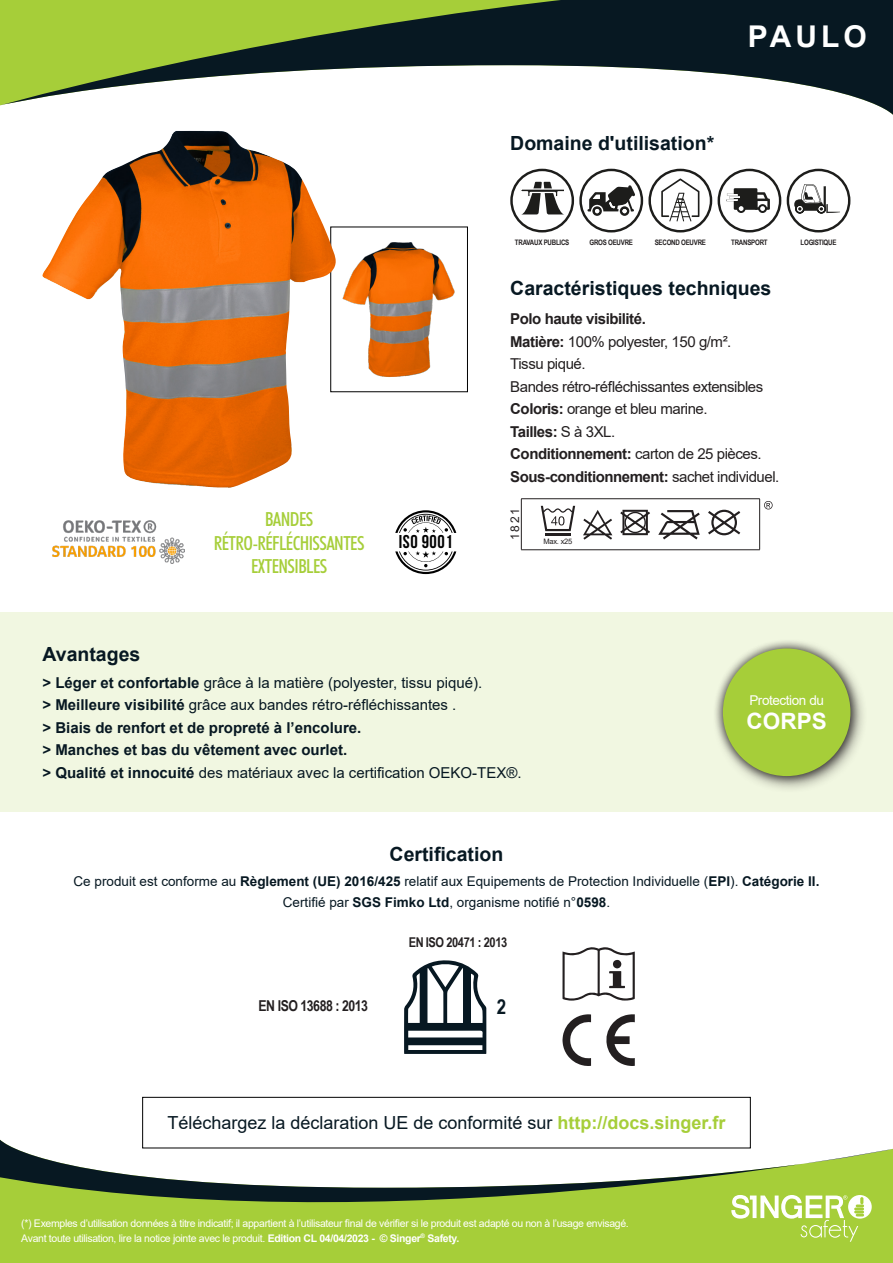
<style>
.page{position:relative;width:893px;height:1263px;background:#fff}
.page>*{position:absolute;margin:0;border:0;box-sizing:border-box;transform-origin:0 0}
.t1{font:700 30px "Arial";letter-spacing:.135em;color:#fff}
.t2{font:700 22.5px "Arial";letter-spacing:.005em;color:#fff}
.C-Texe_Courant{font:700 20.7px "Arial Narrow";color:#071822}
.t3{font:700 19.5px "Arial";color:#071822}
.t4{font:500 condensed 19.5px/23.4px "Futura BT";letter-spacing:-.03em;color:#a6ce39;text-align:center}
.t5{font:700 18.6px "Bebas Neue";letter-spacing:.03em;color:#000}
.t6{font:18px "Arial";color:#071822}
.t7{font:15px "Arial";color:#071822}
.t8{font:15px "Arial";letter-spacing:-.03em;color:#231f20}
.t9{font:700 15px "Arial";color:#071822}
.t10{font:700 15px "Arial";letter-spacing:-.03em;color:#231f20}
.t11{font:700 15px "Arial Narrow";letter-spacing:-.03em;color:#231f20}
.t12{font:13.5px "Arial";color:#071822}
.t13{font:700 13.5px "Arial Narrow";letter-spacing:-.03em;color:#231f20}
.t14{font:13.5px "Arial";letter-spacing:-.03em;color:#fff}
.t15{font:12px "Arial";color:#231f20}
.t16{font:10.5px/15px "Arial";letter-spacing:-.03em;color:#fff}
.t17{font:700 7.5px "Arial Narrow";letter-spacing:-.03em;color:#231f20}
.t18{font:7.5px "Arial";letter-spacing:-.03em;color:#231f20}
.s1{font-weight:700}
.s2{font-weight:400}
.s3{font-weight:700;color:#a6ce39}
</style>
<div class="page">
<svg style="left:0;top:0;width:893px;height:115px"></svg>
<div style="left:0;top:612px;width:893px;height:200px;background:#f1f7e1"></div>
<svg style="left:404px;top:960px;width:82px;height:94px"></svg>
<svg style="left:562px;top:947px;width:73px;height:53px"></svg>
<div style="left:613px;top:960px;width:8px;height:8px;background:#231f20;border-radius:4px"></div>
<svg style="left:606px;top:1014px;width:29px;height:52px"></svg>
<svg style="left:562px;top:1014px;width:29px;height:52px"></svg>
<div style="left:0;top:1250px;width:893px;height:13px;background:#a6ce39"></div>
<svg style="left:0;top:1140px;width:893px;height:110px;fill:#a6ce39"></svg>
<div style="left:142px;top:1097px;width:608px;height:51px;border:1px solid #000"></div>
<svg style="left:731px;top:1195px;width:141px;height:47px"></svg>
<div style="left:712px;top:638px;width:155px;height:155px;background:#231f20;opacity:.75"></div>
<div style="left:714px;top:639px;width:146px;height:146px;background:#231f20;opacity:.75"></div>
<div style="left:723px;top:648px;width:127px;height:128px;background:#a6ce39;border-radius:50%"></div>
<hr style="left:521px;top:498px;width:239px;height:1px;background:#231f20">
<hr style="left:521px;top:499px;width:1px;height:51px;background:#231f20">
<hr style="left:759px;top:499px;width:1px;height:51px;background:#231f20">
<hr style="left:521px;top:549px;width:239px;height:1px;background:#231f20">
<div style="left:510px;top:169px;width:64px;height:63px;border:2px solid #1d1d1b;border-radius:50%"></div>
<svg style="left:520px;top:182px;width:46px;height:50px"></svg>
<svg style="left:587px;top:185px;width:48px;height:31px"></svg>
<div style="left:579px;top:169px;width:64px;height:63px;border:2px solid #1d1d1b;border-radius:50%"></div>
<div style="left:648px;top:169px;width:64px;height:63px;border:2px solid #1d1d1b;border-radius:50%"></div>
<svg style="left:661px;top:178px;width:38px;height:43px"></svg>
<div style="left:734px;top:188px;width:23px;height:22px;background:#1d1d1b"></div>
<svg style="left:755px;top:192px;width:15px;height:21px"></svg>
<svg style="left:727px;top:193px;width:19px;height:20px"></svg>
<div style="left:718px;top:169px;width:63px;height:63px;border:2px solid #1d1d1b;border-radius:50%"></div>
<div style="left:787px;top:169px;width:63px;height:63px;border:2px solid #1d1d1b;border-radius:50%"></div>
<svg style="left:794px;top:180px;width:46px;height:34px"></svg>
<svg style="left:541px;top:506px;width:34px;height:25px"></svg>
<hr style="left:545px;top:533px;width:26px;height:2px;background:#231f20">
<svg style="left:583px;top:510px;width:29px;height:30px"></svg>
<svg style="left:620px;top:510px;width:30px;height:25px"></svg>
<svg style="left:658px;top:510px;width:42px;height:29px"></svg>
<svg style="left:708px;top:510px;width:32px;height:25px"></svg>
<svg style="left:764px;top:501px;width:9px;height:8px"></svg>
<img style="left:53px;top:521px;width:132px;height:42px">
<svg style="left:395px;top:510px;width:61px;height:23px"></svg>
<svg style="left:395px;top:551px;width:61px;height:23px"></svg>
<img style="left:342px;top:242px;width:113px;height:135px">
<div style="left:331px;top:227px;width:137px;height:165px;border:1px solid #000"></div>
<img style="left:42px;top:131px;width:294px;height:357px">
<p class="t4" style="left:214px;top:507px;width:152px">BANDES<br>RÉTRO-RÉFLÉCHISSANTES<br>EXTENSIBLES</p>
<p class="t5" style="left:399px;top:532px;width:55px">ISO 9001</p>
<p class="t3" style="left:510px;top:130px;width:206px">Domaine d'utilisation*</p>
<p class="t1" style="left:748px;top:16px;width:120px">PAULO</p>
<p class="t17" style="left:515px;top:237px;width:56px">TRAVAUX PUBLICS</p>
<p class="t17" style="left:589px;top:237px;width:45px">GROS OEUVRE</p>
<p class="t17" style="left:655px;top:237px;width:53px">SECOND OEUVRE</p>
<p class="t17" style="left:731px;top:237px;width:38px">TRANSPORT</p>
<p class="t17" style="left:801px;top:237px;width:37px">LOGISTIQUE</p>
<p class="t3" style="left:510px;top:274px;width:263px">Caractéristiques techniques</p>
<p class="t10" style="left:510px;top:308px;width:137px">Polo haute visibilité.</p>
<p class="t8" style="left:510px;top:331px;width:223px"><span class="s1">Matière:</span> 100% polyester, 150 g/m².</p>
<p class="t8" style="left:510px;top:354px;width:77px">Tissu piqué.</p>
<p class="t8" style="left:510px;top:376px;width:255px">Bandes rétro-réfléchissantes extensibles</p>
<p class="t8" style="left:510px;top:399px;width:199px"><span class="s1">Coloris:</span> orange et bleu marine.</p>
<p class="t10" style="left:510px;top:421px;width:107px">Tailles: <span class="s2">S à 3XL.</span></p>
<p class="t8" style="left:510px;top:444px;width:253px"><span class="s1">Conditionnement:</span> carton de 25 pièces.</p>
<p class="t10" style="left:510px;top:466px;width:271px">Sous-conditionnement: <span class="s2">sachet individuel.</span></p>
<p class="t15" style="left:506px;top:540px;width:34px;rotate:-90deg">1821</p>
<p class="t18" style="left:543px;top:537px;width:30px">Max. x25</p>
<p class="t3" style="left:43px;top:640px;width:99px">Avantages</p>
<p class="t7" style="left:43px;top:672px;width:441px"><span class="s1">&gt; Léger et confortable</span> grâce à la matière (polyester, tissu piqué).</p>
<p class="t7" style="left:43px;top:695px;width:415px"><span class="s1">&gt; Meilleure visibilité</span> grâce aux bandes rétro-réfléchissantes .</p>
<p class="t9" style="left:43px;top:717px;width:320px">&gt; Biais de renfort et de propreté à l’encolure.</p>
<p class="t9" style="left:43px;top:739px;width:306px">&gt; Manches et bas du vêtement avec ourlet.</p>
<p class="t7" style="left:43px;top:762px;width:481px"><span class="s1">&gt; Qualité et innocuité</span> des matériaux avec la certification OEKO-TEX®.</p>
<p class="t14" style="left:749px;top:691px;width:76px">Protection du</p>
<p class="t2" style="left:746px;top:705px;width:82px">CORPS</p>
<p class="t3" style="left:390px;top:840px;width:115px">Certification</p>
<p class="t12" style="left:74px;top:872px;width:747px">Ce produit est conforme au <span class="s1">Règlement (UE) 2016/425</span> relatif aux Equipements de Protection Individuelle (<span class="s1">EPI</span>). <span class="s1">Catégorie II.</span></p>
<p class="t12" style="left:283px;top:893px;width:329px">Certifié par <span class="s1">SGS Fimko Ltd</span>, organisme notifié n°<span class="s1">0598</span>.</p>
<p class="t13" style="left:409px;top:932px;width:100px">EN ISO 20471 : 2013</p>
<p class="t11" style="left:259px;top:995px;width:111px">EN ISO 13688 : 2013</p>
<p class="C-Texe_Courant" style="left:497px;top:991px;width:11px">2</p>
<p class="t6" style="left:167px;top:1110px;width:560px">Téléchargez la déclaration UE de conformité sur <span class="s3">http://docs.singer.fr</span></p>
<p class="t16" style="left:21px;top:1215px;width:609px">(*) Exemples d’utilisation données à titre indicatif; il appartient à l’utilisateur final de vérifier si le produit est adapté ou non à l’usage envisagé.<br>Avant toute utilisation, lire la notice jointe avec le produit. <span class="s1">Edition CL 04/04/2023 - © Singer</span><sup>®</sup> <span class="s1">Safety.</span></p>
</div>
